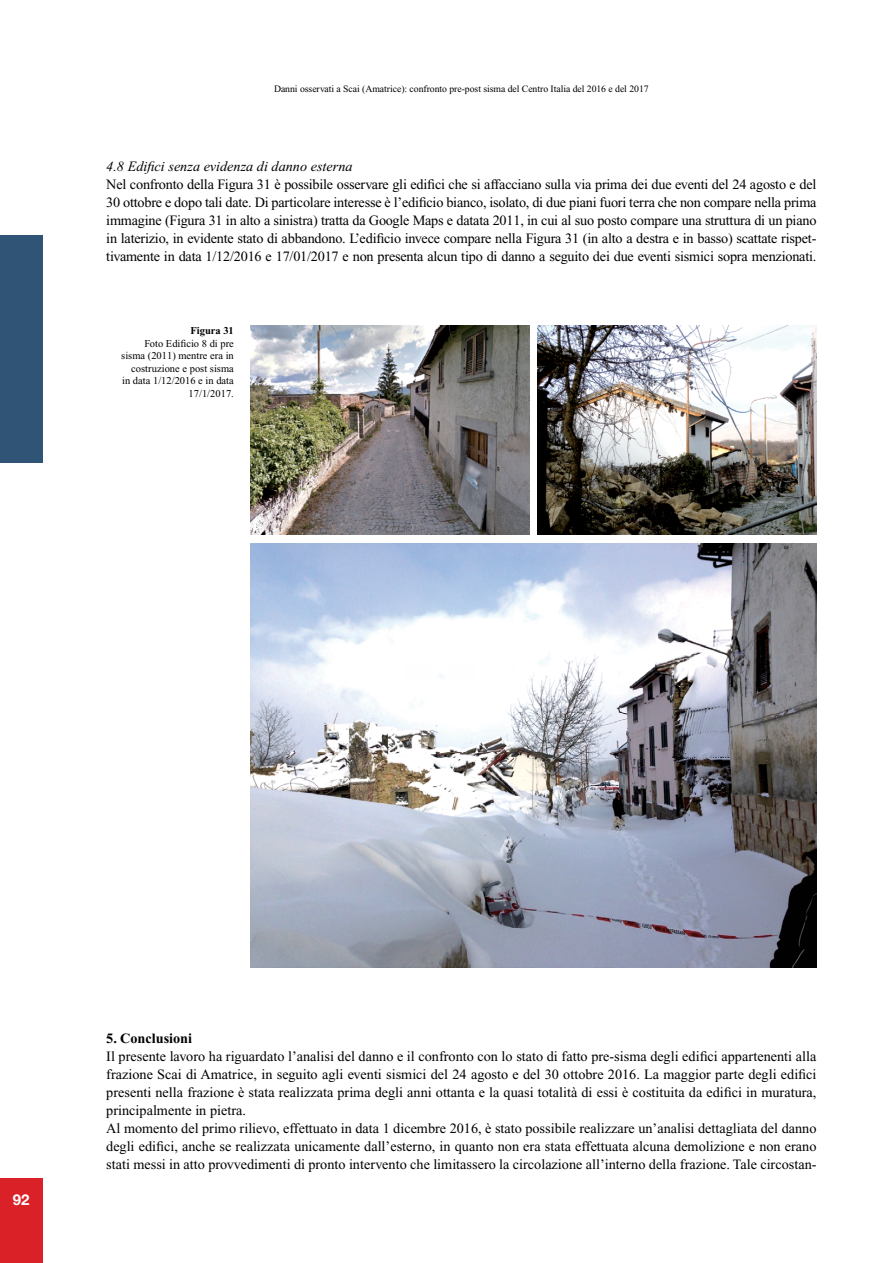
<style>
.page{position:relative;width:893px;height:1263px;background:#fff}
.page>*{position:absolute;margin:0;border:0;box-sizing:border-box;transform-origin:0 0}
.t1{font:700 15px "Helvetica Neue";color:#fff}
.t2{font:14.25px/18px "Times New Roman";color:#000;text-align:justify}
.t3{font:italic 14.25px "Times New Roman";color:#000}
.t4{font:700 14.25px "Times New Roman";color:#000}
.t5{font:10.5px/12.6px "Times New Roman";color:#000;text-align:right}
.t6{font:700 10.5px "Times New Roman";color:#000}
.t7{font:9.75px "Times New Roman";letter-spacing:-.005em;color:#000}
</style>
<div class="page">
<div style="left:0;top:1178px;width:43px;height:85px;background:#da2128"></div>
<div style="left:0;top:236px;width:43px;height:227px;background:#2f5476"></div>
<img style="left:538px;top:326px;width:278px;height:209px">
<img style="left:251px;top:326px;width:278px;height:209px">
<img style="left:251px;top:543px;width:565px;height:424px">
<p class="t7" style="left:274px;top:84px;width:376px">Danni osservati a Scai (Amatrice): confronto pre-post sisma del Centro Italia del 2016 e del 2017</p>
<p class="t3" style="left:106px;top:158px;width:248px">4.8 Edifici senza evidenza di danno esterna</p>
<p class="t2" style="left:106px;top:175px;width:712px">Nel confronto della Figura 31 è possibile osservare gli edifici che si affacciano sulla via prima dei due eventi del 24 agosto e del 30 ottobre e dopo tali date. Di particolare interesse è l’edificio bianco, isolato, di due piani fuori terra che non compare nella prima immagine (Figura 31 in alto a sinistra) tratta da Google Maps e datata 2011, in cui al suo posto compare una struttura di un piano in laterizio, in evidente stato di abbandono. L’edificio invece compare nella Figura 31 (in alto a destra e in basso) scattate rispet&shy;tivamente in data 1/12/2016 e 17/01/2017 e non presenta alcun tipo di danno a seguito dei due eventi sismici sopra menzionati.</p>
<p class="t6" style="left:191px;top:325px;width:45px">Figura 31</p>
<p class="t5" style="left:121px;top:337px;width:114px">Foto Edificio 8 di pre sisma (2011) mentre era in costruzione e post sisma in data 1/12/2016 e in data<br>17/1/2017.</p>
<p class="t1" style="left:13px;top:1190px;width:18px">92</p>
<p class="t4" style="left:106px;top:1031px;width:87px">5. Conclusioni</p>
<p class="t2" style="left:106px;top:1048px;width:712px;text-align:left">Il presente lavoro ha riguardato l’analisi del danno e il confronto con lo stato di fatto pre-sisma degli edifici appartenenti alla frazione Scai di Amatrice, in seguito agli eventi sismici del 24 agosto e del 30 ottobre 2016. La maggior parte degli edifici presenti nella frazione è stata realizzata prima degli anni ottanta e la quasi totalità di essi è costituita da edifici in muratura, principalmente in pietra.<br>Al momento del primo rilievo, effettuato in data 1 dicembre 2016, è stato possibile realizzare un’analisi dettagliata del danno degli edifici, anche se realizzata unicamente dall’esterno, in quanto non era stata effettuata alcuna demolizione e non erano stati messi in atto provvedimenti di pronto intervento che limitassero la circolazione all’interno della frazione. Tale circostan-</p>
</div>
